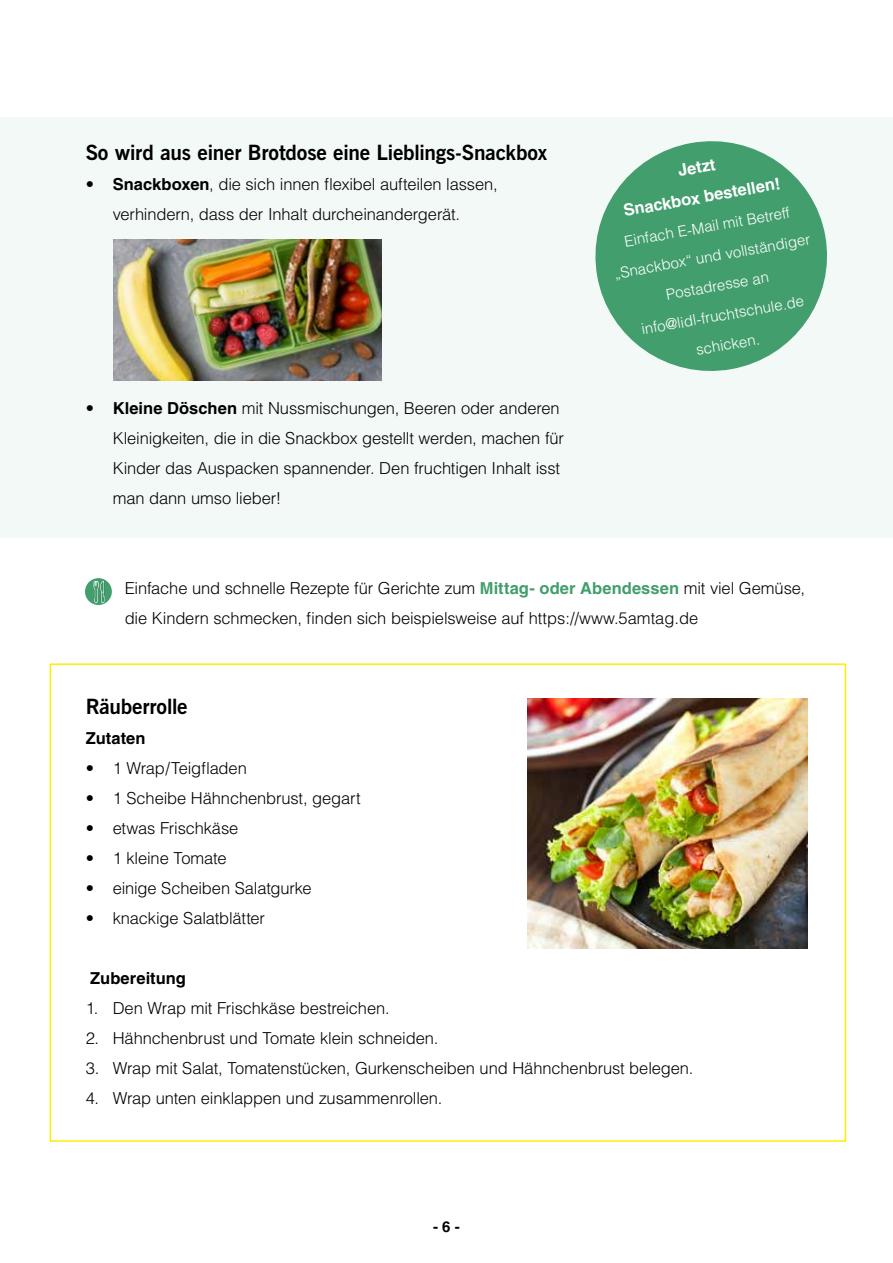
<style>
.page{position:relative;width:893px;height:1263px;background:#fff}
.page>*{position:absolute;margin:0;border:0;box-sizing:border-box;transform-origin:0 0}
.t1{font:21px "News Gothic Bd BT";letter-spacing:-.01em;color:#000}
.t2{font:300 16.5px/30px "Helvetica";letter-spacing:-.01em;color:#000}
.t3{font:700 16.5px/29.8px "Helvetica";color:#fff;text-align:center}
.t4{font:700 16.5px "Helvetica";color:#000}
.t5{font:300 15px/29.8px "Helvetica";color:#fff;text-align:center}
.t6{font:700 15px "Helvetica";color:#000}
.s1{font-weight:700}
.s2{font-weight:700;color:#429e6d}
</style>
<div class="page">
<div style="left:0;top:117px;width:893px;height:421px;background:#f3f9f6"></div>
<svg style="left:85px;top:578px;width:27px;height:27px"></svg>
<img style="left:88px;top:581px;width:22px;height:22px">
<img style="left:114px;top:239px;width:267px;height:142px">
<img style="left:527px;top:698px;width:280px;height:250px">
<svg style="left:595px;top:141px;width:232px;height:230px;fill:#429e6d"></svg>
<p class="t1" style="left:86px;top:138px;width:463px">So wird aus einer Brotdose eine Lieblings-Snackbox</p>
<p class="t2" style="left:113px;top:169px;width:386px;text-indent:-27px">• <span class="s1">Snackboxen</span>, die sich innen flexibel aufteilen lassen, verhindern, dass der Inhalt durcheinandergerät.</p>
<p class="t2" style="left:113px;top:393px;width:453px;text-indent:-27px">• <span class="s1">Kleine Döschen</span> mit Nussmischungen, Beeren oder anderen Kleinigkeiten, die in die Snackbox gestellt werden, machen für Kinder das Auspacken spannender. Den fruchtigen Inhalt isst man dann umso lieber!</p>
<p class="t3" style="left:616px;top:166px;width:160px;rotate:-10deg">Jetzt<br>Snackbox bestellen!</p>
<p class="t5" style="left:607px;top:229px;width:200px;rotate:-10deg">Einfach E-Mail mit Betreff „Snackbox“ und vollständiger<br>Postadresse an info@lidl-fruchtschule.de schicken.</p>
<p class="t2" style="left:125px;top:573px;width:682px">Einfache und schnelle Rezepte für Gerichte zum <span class="s2">Mittag- oder Abendessen</span> mit viel Gemüse, die Kindern schmecken, finden sich beispielsweise auf https://www.5amtag.de</p>
<p class="t1" style="left:86px;top:692px;width:103px">Räuberrolle</p>
<p class="t4" style="left:86px;top:728px;width:61px">Zutaten</p>
<p class="t2" style="left:86px;top:753px;width:163px">• 1 Wrap/Teigfladen</p>
<p class="t2" style="left:86px;top:783px;width:276px">• 1 Scheibe Hähnchenbrust, gegart</p>
<p class="t2" style="left:86px;top:813px;width:154px">• etwas Frischkäse</p>
<p class="t2" style="left:86px;top:843px;width:142px">• 1 kleine Tomate</p>
<p class="t2" style="left:86px;top:873px;width:228px">• einige Scheiben Salatgurke</p>
<p class="t2" style="left:86px;top:903px;width:181px">• knackige Salatblätter</p>
<p class="t4" style="left:90px;top:968px;width:97px">Zubereitung</p>
<p class="t2" style="left:86px;top:993px;width:305px">1. Den Wrap mit Frischkäse bestreichen.</p>
<p class="t2" style="left:86px;top:1023px;width:354px">2. Hähnchenbrust und Tomate klein schneiden.</p>
<p class="t2" style="left:86px;top:1053px;width:609px">3. Wrap mit Salat, Tomatenstücken, Gurkenscheiben und Hähnchenbrust belegen.</p>
<p class="t2" style="left:86px;top:1083px;width:358px">4. Wrap unten einklappen und zusammenrollen.</p>
<p class="t6" style="left:433px;top:1217px;width:28px">- 6 -</p>
</div>
